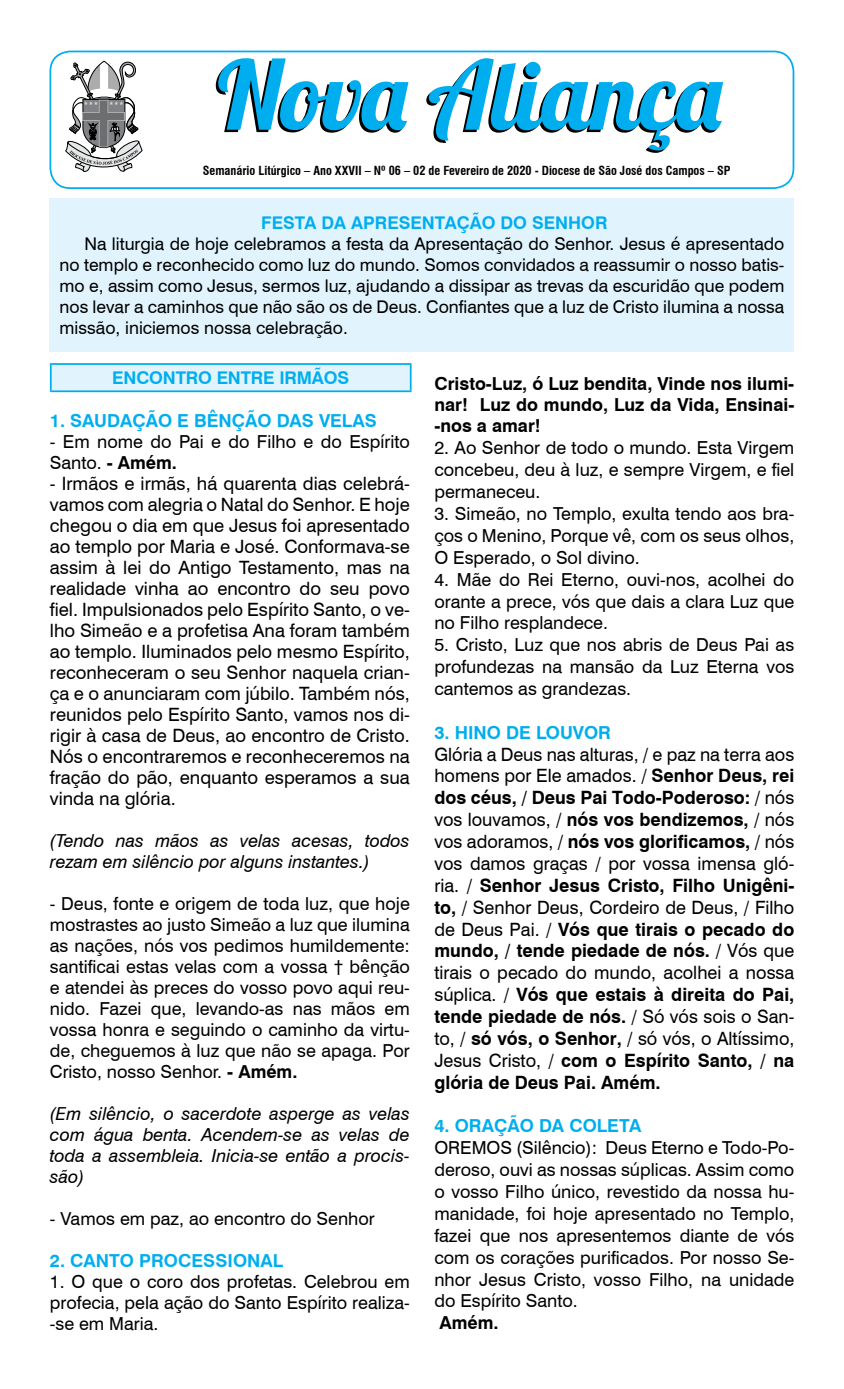
<style>
.page{position:relative;width:844px;height:1389px;background:#fff}
.page>*{position:absolute;margin:0;border:0;box-sizing:border-box;transform-origin:0 0}
.t1{font:95.2px "Lobster 1.4";color:#00aeef}
.t2{font:18.38px/21px "Swiss 721 BT";color:#000;text-align:justify}
.t3{font:17.85px/21.9px "Swiss 721 BT";color:#000;text-align:justify}
.t4{font:italic 17.85px/21px "Swiss 721 BT";color:#000}
.t5{font:700 17.85px/21px "Swiss 721 BT";color:#000;text-align:justify}
.t6{font:700 17.85px "Swiss 721 BT";color:#00aeef}
.t7{font:17.5px/21px "Swiss 721 BT";color:#000;text-align:justify}
.t8{font:700 17.5px "Swiss 721 BT";letter-spacing:-.005em;color:#00aeef}
.t9{font:700 condensed 12.25px "Swiss 721 BT";color:#000}
.s1{font-weight:700}
</style>
<div class="page">
<div style="left:51px;top:364px;width:359px;height:27px;background:#e1f4fd"></div>
<hr style="left:50px;top:363px;width:361px;height:2px;background:#00aeef">
<hr style="left:50px;top:365px;width:2px;height:25px;background:#00aeef">
<svg style="left:410px;top:365px;width:1px;height:25px"></svg>
<hr style="left:50px;top:390px;width:361px;height:2px;background:#00aeef">
<div style="left:49px;top:51px;width:745px;height:138px;border:2px solid #00aeef;border-radius:20px"></div>
<div style="left:50px;top:198px;width:744px;height:154px;background:#e1f4fd"></div>
<svg style="left:65px;top:60px;width:77px;height:112px"></svg>
<h1 class="t1" style="left:218px;top:35px;width:505px">Nova Aliança</h1>
<p class="t9" style="left:203px;top:163px;width:529px">Semanário Litúrgico – Ano XXVII – Nº 06 – 02 de Fevereiro de 2020 - Diocese de São José dos Campos – SP</p>
<p class="t8" style="left:261px;top:211px;width:348px">FESTA DA APRESENTAÇÃO DO SENHOR</p>
<p class="t7" style="left:60px;top:233px;width:726px;text-indent:25px">Na liturgia de hoje celebramos a festa da Apresentação do Senhor. Jesus é apresentado no templo e reconhecido como luz do mundo. Somos convidados a reassumir o nosso batis&shy;mo e, assim como Jesus, sermos luz, ajudando a dissipar as trevas da escuridão que podem nos levar a caminhos que não são os de Deus. Confiantes que a luz de Cristo ilumina a nossa missão, iniciemos nossa celebração.</p>
<p class="t8" style="left:112px;top:366px;width:238px">ENCONTRO ENTRE IRMÃOS</p>
<p class="t6" style="left:50px;top:408px;width:328px">1. SAUDAÇÃO E BÊNÇÃO DAS VELAS</p>
<p class="t3" style="left:50px;top:431px;width:361px;line-height:21px">- Em nome do Pai e do Filho e do Espírito<br>Santo. <span class="s1">- Amém.</span></p>
<p class="t2" style="left:50px;top:472px;width:361px">- Irmãos e irmãs, há quarenta dias celebrá&shy;vamos com alegria o Natal do Senhor. E hoje chegou o dia em que Jesus foi apresentado ao templo por Maria e José. Conformava-se assim à lei do Antigo Testamento, mas na realidade vinha ao encontro do seu povo fiel. Impulsionados pelo Espírito Santo, o ve&shy;lho Simeão e a profetisa Ana foram também ao templo. Iluminados pelo mesmo Espírito, reconheceram o seu Senhor naquela crian&shy;ça e o anunciaram com júbilo. Também nós, reunidos pelo Espírito Santo, vamos nos di&shy;rigir à casa de Deus, ao encontro de Cristo.<br>Nós o encontraremos e reconheceremos na fração do pão, enquanto esperamos a sua vinda na glória.</p>
<p class="t4" style="left:50px;top:830px;width:361px">(Tendo nas mãos as velas acesas, todos rezam em silêncio por alguns instantes.)</p>
<p class="t3" style="left:50px;top:893px;width:361px;line-height:21px">- Deus, fonte e origem de toda luz, que hoje mostrastes ao justo Simeão a luz que ilumina as nações, nós vos pedimos humildemente: santificai estas velas com a vossa † bênção e atendei às preces do vosso povo aqui reu&shy;nido. Fazei que, levando-as nas mãos em vossa honra e seguindo o caminho da virtu&shy;de, cheguemos à luz que não se apaga. Por Cristo, nosso Senhor. <span class="s1">- Amém.</span></p>
<p class="t4" style="left:50px;top:1103px;width:361px;text-align:justify">(Em silêncio, o sacerdote asperge as velas com água benta. Acendem-se as velas de toda a assembleia. Inicia-se então a procis&shy;são)</p>
<p class="t3" style="left:50px;top:1207px;width:326px">- Vamos em paz, ao encontro do Senhor</p>
<p class="t6" style="left:50px;top:1248px;width:235px">2. CANTO PROCESSIONAL</p>
<p class="t3" style="left:50px;top:1271px;width:361px;line-height:21px">1. O que o coro dos profetas. Celebrou em profecia, pela ação do Santo Espírito realiza--se em Maria.</p>
<p class="t5" style="left:434px;top:373px;width:361px">Cristo-Luz, ó Luz bendita, Vinde nos ilumi&shy;nar! Luz do mundo, Luz da Vida, Ensinai--nos a amar!</p>
<p class="t3" style="left:434px;top:436px;width:361px">2. Ao Senhor de todo o mundo. Esta Virgem concebeu, deu à luz, e sempre Virgem, e fiel permaneceu.</p>
<p class="t3" style="left:434px;top:502px;width:361px">3. Simeão, no Templo, exulta tendo aos bra&shy;ços o Menino, Porque vê, com os seus olhos, O Esperado, o Sol divino.</p>
<p class="t3" style="left:434px;top:568px;width:361px">4. Mãe do Rei Eterno, ouvi-nos, acolhei do orante a prece, vós que dais a clara Luz que no Filho resplandece.</p>
<p class="t3" style="left:434px;top:633px;width:361px">5. Cristo, Luz que nos abris de Deus Pai as profundezas na mansão da Luz Eterna vos cantemos as grandezas.</p>
<p class="t6" style="left:434px;top:720px;width:178px">3. HINO DE LOUVOR</p>
<p class="t2" style="left:434px;top:742px;width:361px;line-height:21.9px">Glória a Deus nas alturas, / e paz na terra aos homens por Ele amados. / <span class="s1">Senhor Deus, rei dos céus, / Deus Pai Todo-Poderoso:</span> / nós vos louvamos, / <span class="s1">nós vos bendizemos,</span> / nós vos adoramos, / <span class="s1">nós vos glorificamos,</span> / nós vos damos graças / por vossa imensa gló&shy;ria. / <span class="s1">Senhor Jesus Cristo, Filho Unigêni&shy;to,</span> / Senhor Deus, Cordeiro de Deus, / Filho de Deus Pai. / <span class="s1">Vós que tirais o pecado do mundo, / tende piedade de nós.</span> / Vós que tirais o pecado do mundo, acolhei a nossa súplica. / <span class="s1">Vós que estais à direita do Pai, tende piedade de nós.</span> / Só vós sois o San&shy;to, / <span class="s1">só vós, o Senhor,</span> / só vós, o Altíssimo, Jesus Cristo, / <span class="s1">com o Espírito Santo, / na glória de Deus Pai. Amém.</span></p>
<p class="t6" style="left:434px;top:1114px;width:208px">4. ORAÇÃO DA COLETA</p>
<p class="t3" style="left:434px;top:1136px;width:361px">OREMOS (Silêncio): Deus Eterno e Todo-Po&shy;deroso, ouvi as nossas súplicas. Assim como o vosso Filho único, revestido da nossa hu&shy;manidade, foi hoje apresentado no Templo, fazei que nos apresentemos diante de vós com os corações purificados. Por nosso Se&shy;nhor Jesus Cristo, vosso Filho, na unidade do Espírito Santo.</p>
<p class="t5" style="left:439px;top:1312px;width:61px">Amém.</p>
</div>
